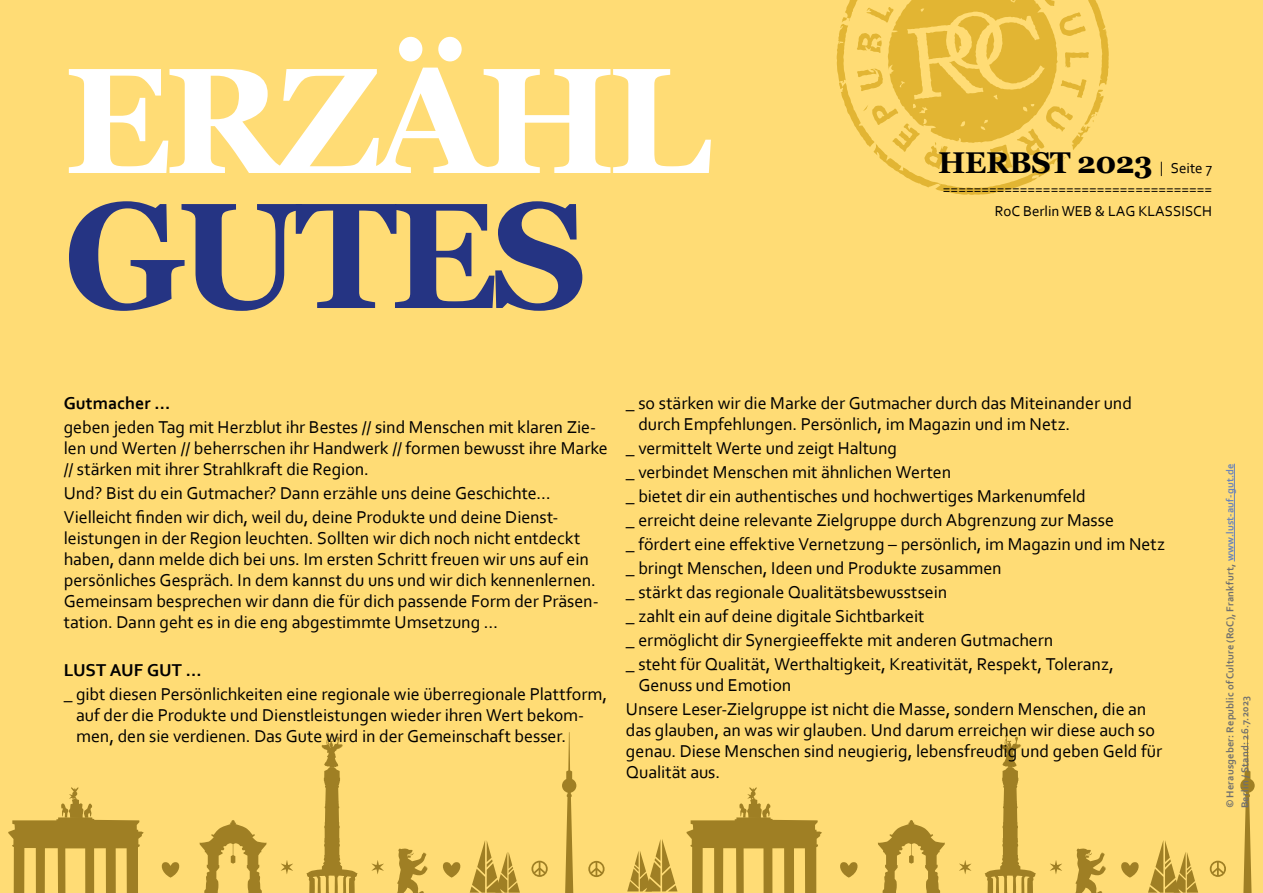
<style>
.page{position:relative;width:1263px;height:893px;background:#ffdc75}
.page>*{position:absolute;margin:0;border:0;box-sizing:border-box;transform-origin:0 0}
.t1{font:700 150px "Georgia";letter-spacing:-.05em;color:#fff}
.t2{font:700 150px "Georgia";letter-spacing:-.05em;color:#253483}
.t3{font:700 30px "Georgia";letter-spacing:-.02em;color:#000}
.t4{font:18px/21px "Corbel";letter-spacing:-.005em;color:#000}
.t5{font:700 18px "Corbel";color:#000}
.t6{font:15px/22px "Corbel";color:#000;text-align:right}
.t7{font:700 10.5px/15px "Corbel";letter-spacing:.015em;color:#6f6f6e}
.s1{font-weight:400;font-size:15px}
.s2{font-family:"Corbel";font-weight:400;font-size:15px}
.s3{color:#6a84b9}
</style>
<div class="page">
<svg style="left:837px;top:0;width:272px;height:195px"></svg>
<svg style="left:1210px;top:861px;width:16px;height:16px"></svg>
<svg style="left:959px;top:860px;width:12px;height:14px"></svg>
<svg style="left:1050px;top:860px;width:12px;height:14px"></svg>
<svg style="left:1075px;top:848px;width:31px;height:45px"></svg>
<svg style="left:985px;top:732px;width:51px;height:161px"></svg>
<svg style="left:840px;top:862px;width:18px;height:16px"></svg>
<svg style="left:1148px;top:840px;width:50px;height:53px"></svg>
<svg style="left:878px;top:820px;width:67px;height:73px"></svg>
<svg style="left:686px;top:787px;width:136px;height:106px"></svg>
<svg style="left:627px;top:839px;width:50px;height:52px"></svg>
<svg style="left:1121px;top:862px;width:18px;height:16px"></svg>
<svg style="left:1240px;top:732px;width:15px;height:161px"></svg>
<svg style="left:531px;top:861px;width:17px;height:16px"></svg>
<svg style="left:281px;top:860px;width:12px;height:14px"></svg>
<svg style="left:371px;top:860px;width:13px;height:14px"></svg>
<svg style="left:397px;top:848px;width:31px;height:45px"></svg>
<svg style="left:306px;top:732px;width:52px;height:161px"></svg>
<svg style="left:161px;top:862px;width:19px;height:16px"></svg>
<svg style="left:470px;top:841px;width:50px;height:52px"></svg>
<svg style="left:200px;top:820px;width:67px;height:73px"></svg>
<svg style="left:8px;top:787px;width:136px;height:106px"></svg>
<svg style="left:443px;top:862px;width:18px;height:16px"></svg>
<svg style="left:562px;top:732px;width:14px;height:161px"></svg>
<svg style="left:588px;top:861px;width:16px;height:16px"></svg>
<hr style="left:1234px;top:464px;width:1px;height:97px;background:#6a84b9">
<h1 class="t1" style="left:64px;top:8px;width:649px">ERZÄHL</h1>
<h1 class="t2" style="left:64px;top:143px;width:526px">GUTES</h1>
<h2 class="t3" style="left:938px;top:140px;width:275px">HERBST 2023 <span class="s1">|</span> <span class="s2">Seite 7</span></h2>
<p class="t6" style="left:943px;top:178px;width:271px">===================================<br>RoC Berlin WEB &amp; LAG KLASSISCH</p>
<p class="t5" style="left:64px;top:392px;width:108px">Gutmacher …</p>
<p class="t4" style="left:64px;top:416px;width:545px">geben jeden Tag mit Herzblut ihr Bestes // sind Menschen mit klaren Zie&shy;len und Werten // beherrschen ihr Handwerk // formen bewusst ihre Marke // stärken mit ihrer Strahlkraft die Region.</p>
<p class="t4" style="left:64px;top:481px;width:496px;line-height:24px">Und? Bist du ein Gutmacher? Dann erzähle uns deine Geschichte…<br>Vielleicht finden wir dich, weil du, deine Produkte und deine Dienst-</p>
<p class="t4" style="left:64px;top:527px;width:537px">leistungen in der Region leuchten. Sollten wir dich noch nicht entdeckt haben, dann melde dich bei uns. Im ersten Schritt freuen wir uns auf ein persönliches Gespräch. In dem kannst du uns und wir dich kennenlernen.<br>Gemeinsam besprechen wir dann die für dich passende Form der Präsen&shy;tation. Dann geht es in die eng abgestimmte Umsetzung …</p>
<p class="t5" style="left:64px;top:659px;width:139px">LUST AUF GUT …</p>
<p class="t4" style="left:76px;top:683px;width:532px;text-indent:-12px">_ gibt diesen Persönlichkeiten eine regionale wie überregionale Plattform, auf der die Produkte und Dienstleistungen wieder ihren Wert bekom&shy;men, den sie verdienen. Das Gute wird in der Gemeinschaft besser.</p>
<p class="t4" style="left:638px;top:393px;width:495px;text-indent:-12px">_ so stärken wir die Marke der Gutmacher durch das Miteinander und durch Empfehlungen. Persönlich, im Magazin und im Netz.</p>
<p class="t4" style="left:626px;top:436px;width:541px;line-height:24px">_ vermittelt Werte und zeigt Haltung<br>_ verbindet Menschen mit ähnlichen Werten<br>_ bietet dir ein authentisches und hochwertiges Markenumfeld<br>_ erreicht deine relevante Zielgruppe durch Abgrenzung zur Masse<br>_ fördert eine effektive Vernetzung – persönlich, im Magazin und im Netz _ bringt Menschen, Ideen und Produkte zusammen<br>_ stärkt das regionale Qualitätsbewusstsein<br>_ zahlt ein auf deine digitale Sichtbarkeit<br>_ ermöglicht dir Synergieeffekte mit anderen Gutmachern<br>_ steht für Qualität, Werthaltigkeit, Kreativität, Respekt, Toleranz,</p>
<p class="t4" style="left:626px;top:673px;width:522px;line-height:24px;text-indent:12px">Genuss und Emotion<br>Unsere Leser-Zielgruppe ist nicht die Masse, sondern Menschen, die an</p>
<p class="t4" style="left:626px;top:719px;width:538px">das glauben, an was wir glauben. Und darum erreichen wir diese auch so genau. Diese Menschen sind neugierig, lebensfreudig und geben Geld für<br>Qualität aus.</p>
<p class="t7" style="left:1222px;top:808px;width:346px;rotate:-90deg">© Herausgeber: Republic of Culture (RoC), Frankfurt, <span class="s3">www.lust-auf-gut.de<br></span>Berlin / Stand: 26.7.2023</p>
</div>
